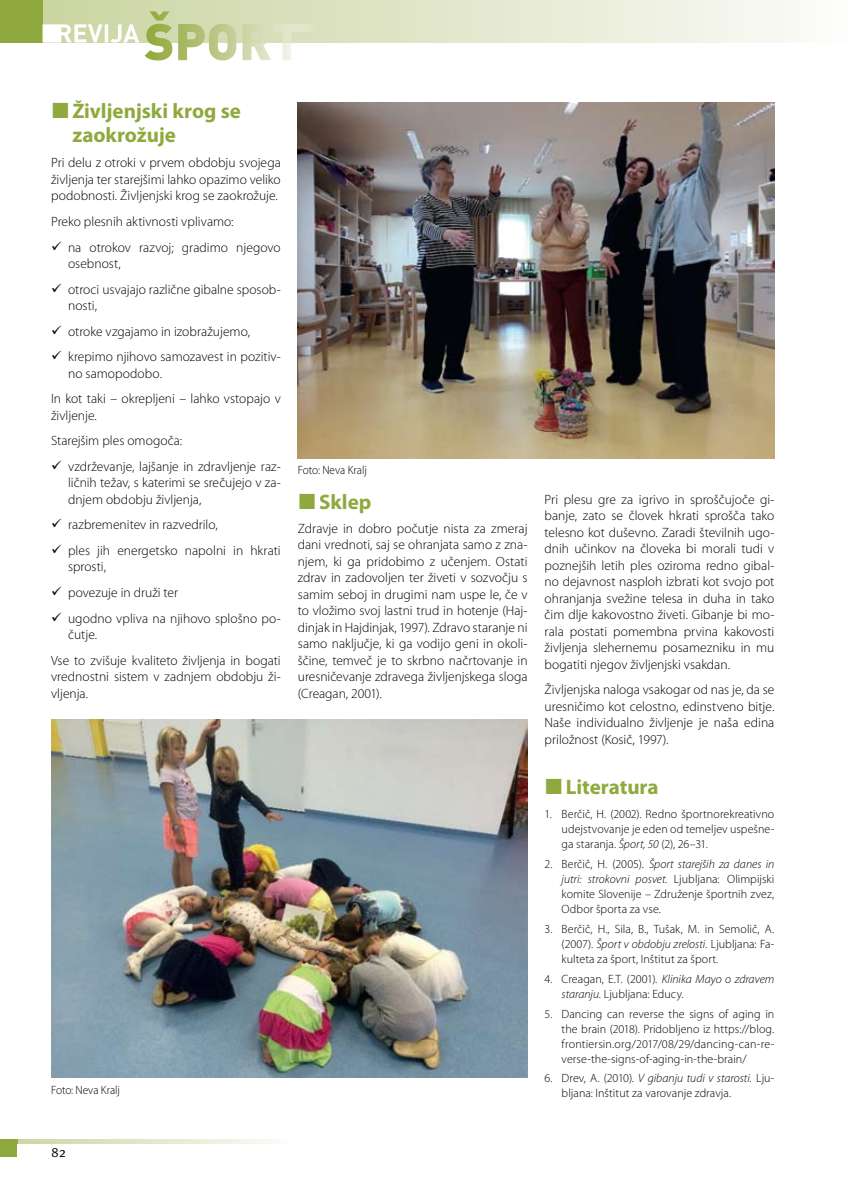
<style>
.page{position:relative;width:851px;height:1191px;background:#fff}
.page>*{position:absolute;margin:0;border:0;box-sizing:border-box;transform-origin:0 0}
.t1{font:700 21px/24px "Myriad Pro";color:#90a93e}
.t2{font:300 13.5px/16.5px "Myriad Pro";color:#000;text-align:justify}
.t3{font:13.5px "Meta Pro";color:#000}
.t4{font:300 12px/15px "Myriad Pro";letter-spacing:.005em;color:#000;text-align:justify}
.t5{font:300 12px "Myriad Pro";letter-spacing:.005em;color:#000;scale:.95 1}
.s1{font-style:italic}
</style>
<div class="page">
<div style="left:0;top:0;width:850px;height:43px;background:linear-gradient(to right,#c7d29c,#fcfbf9)"></div>
<div style="left:0;top:0;width:43px;height:43px;background:#90a93e"></div>
<div style="left:0;top:1140px;width:289px;height:17px;background:linear-gradient(to right,#c9d39e,#fcfbf9)"></div>
<svg style="left:145px;top:11px;width:170px;height:49px"></svg>
<svg style="left:43px;top:24px;width:96px;height:19px"></svg>
<div style="left:0;top:1140px;width:17px;height:17px;background:#90a93e"></div>
<div style="left:17px;top:1144px;width:272px;height:13px;background:#fff"></div>
<img style="left:51px;top:720px;width:476px;height:357px">
<img style="left:298px;top:102px;width:476px;height:357px">
<h1 class="t1" style="left:72px;top:98px;width:170px">Življenjski krog se zaokrožuje</h1>
<p class="t2" style="left:51px;top:155px;width:231px">Pri delu z otroki v prvem obdobju svojega življenja ter starejšimi lahko opazimo veliko podobnosti. Življenjski krog se zaokrožuje.</p>
<p class="t2" style="left:51px;top:213px;width:184px">Preko plesnih aktivnosti vplivamo:</p>
<p class="t2" style="left:68px;top:239px;width:214px;text-indent:-17px">✓ na otrokov razvoj; gradimo njegovo osebnost,</p>
<p class="t2" style="left:68px;top:281px;width:214px;text-indent:-17px">✓ otroci usvajajo različne gibalne sposob&shy;nosti,</p>
<p class="t2" style="left:51px;top:323px;width:200px">✓ otroke vzgajamo in izobražujemo,</p>
<p class="t2" style="left:68px;top:349px;width:214px;text-indent:-17px">✓ krepimo njihovo samozavest in pozitiv&shy;no samopodobo.</p>
<p class="t2" style="left:51px;top:391px;width:231px">In kot taki – okrepljeni – lahko vstopajo v življenje.</p>
<p class="t2" style="left:51px;top:433px;width:133px">Starejšim ples omogoča:</p>
<p class="t2" style="left:68px;top:458px;width:214px;text-indent:-17px">✓ vzdrževanje, lajšanje in zdravljenje raz&shy;ličnih težav, s katerimi se srečujejo v za&shy;dnjem obdobju življenja,</p>
<p class="t2" style="left:51px;top:517px;width:168px">✓ razbremenitev in razvedrilo,</p>
<p class="t2" style="left:68px;top:542px;width:214px;text-indent:-17px">✓ ples jih energetsko napolni in hkrati sprosti,</p>
<p class="t2" style="left:51px;top:584px;width:129px">✓ povezuje in druži ter</p>
<p class="t2" style="left:68px;top:610px;width:214px;text-indent:-17px">✓ ugodno vpliva na njihovo splošno po&shy;čutje.</p>
<p class="t2" style="left:51px;top:652px;width:231px">Vse to zvišuje kvaliteto življenja in bogati vrednostni sistem v zadnjem obdobju ži&shy;vljenja.</p>
<p class="t5" style="left:51px;top:1083px;width:74px">Foto: Neva Kralj</p>
<p class="t5" style="left:298px;top:463px;width:74px">Foto: Neva Kralj</p>
<h1 class="t1" style="left:319px;top:489px;width:54px">Sklep</h1>
<p class="t2" style="left:298px;top:520px;width:231px">Zdravje in dobro počutje nista za zmeraj dani vrednoti, saj se ohranjata samo z zna&shy;njem, ki ga pridobimo z učenjem. Ostati zdrav in zadovoljen ter živeti v sozvočju s samim seboj in drugimi nam uspe le, če v to vložimo svoj lastni trud in hotenje (Haj&shy;dinjak in Hajdinjak, 1997). Zdravo staranje ni samo naključje, ki ga vodijo geni in okoli&shy;ščine, temveč je to skrbno načrtovanje in uresničevanje zdravega življenjskega sloga (Creagan, 2001).</p>
<p class="t2" style="left:544px;top:491px;width:231px">Pri plesu gre za igrivo in sproščujoče gi&shy;banje, zato se človek hkrati sprošča tako telesno kot duševno. Zaradi številnih ugo&shy;dnih učinkov na človeka bi morali tudi v poznejših letih ples oziroma redno gibal&shy;no dejavnost nasploh izbrati kot svojo pot ohranjanja svežine telesa in duha in tako čim dlje kakovostno živeti. Gibanje bi mo&shy;rala postati pomembna prvina kakovosti življenja slehernemu posamezniku in mu bogatiti njegov življenjski vsakdan.</p>
<p class="t2" style="left:544px;top:681px;width:231px">Življenjska naloga vsakogar od nas je, da se uresničimo kot celostno, edinstveno bitje.<br>Naše individualno življenje je naša edina priložnost (Kosič, 1997).</p>
<h1 class="t1" style="left:566px;top:774px;width:94px">Literatura</h1>
<p class="t4" style="left:561px;top:806px;width:214px;text-indent:-17px">1. Berčič, H. (2002). Redno športnorekreativno udejstvovanje je eden od temeljev uspešne&shy;ga staranja. <span class="s1">Šport, 50</span> (2), 26–31.</p>
<p class="t4" style="left:561px;top:856px;width:214px;text-indent:-17px">2. Berčič, H. (2005). <span class="s1">Šport starejših za danes in jutri: strokovni posvet.</span> Ljubljana: Olimpijski komite Slovenije – Združenje športnih zvez, Odbor športa za vse.</p>
<p class="t4" style="left:561px;top:921px;width:214px;text-indent:-17px">3. Berčič, H., Sila, B., Tušak, M. in Semolič, A. (2007). <span class="s1">Šport v obdobju zrelosti.</span> Ljubljana: Fa&shy;kulteta za šport, Inštitut za šport.</p>
<p class="t4" style="left:561px;top:971px;width:214px;text-indent:-17px">4. Creagan, E.T. (2001). <span class="s1">Klinika Mayo o zdravem staranju.</span> Ljubljana: Educy.</p>
<p class="t4" style="left:561px;top:1006px;width:214px;text-indent:-17px">5. Dancing can reverse the signs of aging in the brain (2018). Pridobljeno iz https://blog. frontiersin.org/2017/08/29/dancing-can-re&shy;verse-the-signs-of-aging-in-the-brain/</p>
<p class="t4" style="left:561px;top:1071px;width:214px;text-indent:-17px">6. Drev, A. (2010). <span class="s1">V gibanju tudi v starosti.</span> Lju&shy;bljana: Inštitut za varovanje zdravja.</p>
<p class="t3" style="left:51px;top:1144px;width:17px">82</p>
</div>
